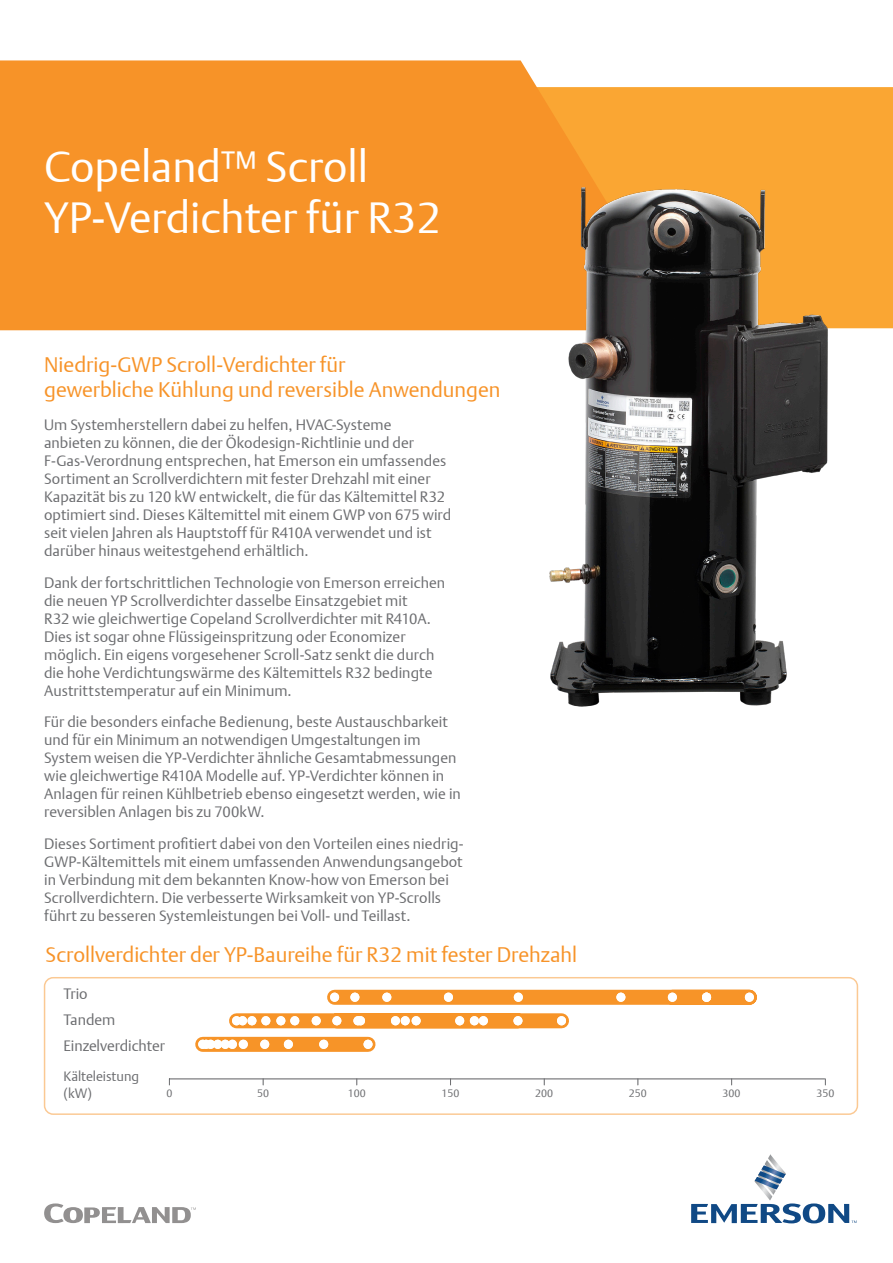
<style>
.page{position:relative;width:893px;height:1263px;background:#fff}
.page>*{position:absolute;margin:0;border:0;box-sizing:border-box;transform-origin:0 0}
.t1{font:43.5px/51px "DTL Argo T Light";color:#fff}
.t2{font:21px/25.2px "DTL Argo T Light";color:#f79328}
.t3{font:15px/18px "DTL Argo T Light";color:#6c6d70}
.t4{font:13.5px/16.2px "DTL Argo T Light";color:#6c6d70}
.t5{font:10.8px "DTL Argo T Light";color:#6c6d70}
</style>
<div class="page">
<div style="left:685px;top:87px;width:208px;height:66px;background:#faa633"></div>
<svg style="left:0;top:60px;width:685px;height:270px;background:#f7972f"></svg>
<img style="left:433px;top:153px;width:460px;height:554px">
<hr style="left:169px;top:1078px;width:656px;height:1px;background:#6d6e71">
<div style="left:203px;top:1037px;width:165px;height:15px;background:#f79428"></div>
<div style="left:198px;top:1040px;width:9px;height:9px;background:#fff;border-radius:50%"></div>
<div style="left:202px;top:1040px;width:9px;height:9px;background:#fff;border-radius:50%"></div>
<div style="left:206px;top:1040px;width:9px;height:9px;background:#fff;border-radius:50%"></div>
<div style="left:213px;top:1040px;width:9px;height:9px;background:#fff;border-radius:50%"></div>
<div style="left:221px;top:1040px;width:9px;height:9px;background:#fff;border-radius:50%"></div>
<div style="left:228px;top:1040px;width:9px;height:9px;background:#fff;border-radius:50%"></div>
<div style="left:239px;top:1040px;width:9px;height:9px;background:#fff;border-radius:50%"></div>
<div style="left:260px;top:1040px;width:9px;height:9px;background:#fff;border-radius:50%"></div>
<div style="left:284px;top:1040px;width:9px;height:9px;background:#fff;border-radius:50%"></div>
<div style="left:319px;top:1040px;width:9px;height:9px;background:#fff;border-radius:50%"></div>
<div style="left:364px;top:1040px;width:9px;height:9px;background:#fff;border-radius:50%"></div>
<div style="left:237px;top:1013px;width:324px;height:15px;background:#f79428"></div>
<div style="left:232px;top:1016px;width:9px;height:9px;background:#fff;border-radius:50%"></div>
<div style="left:238px;top:1016px;width:9px;height:9px;background:#fff;border-radius:50%"></div>
<div style="left:247px;top:1016px;width:9px;height:9px;background:#fff;border-radius:50%"></div>
<div style="left:261px;top:1016px;width:9px;height:9px;background:#fff;border-radius:50%"></div>
<div style="left:276px;top:1016px;width:9px;height:9px;background:#fff;border-radius:50%"></div>
<div style="left:290px;top:1016px;width:9px;height:9px;background:#fff;border-radius:50%"></div>
<div style="left:312px;top:1016px;width:9px;height:9px;background:#fff;border-radius:50%"></div>
<div style="left:353px;top:1016px;width:9px;height:9px;background:#fff;border-radius:50%"></div>
<div style="left:401px;top:1016px;width:9px;height:9px;background:#fff;border-radius:50%"></div>
<div style="left:470px;top:1016px;width:9px;height:9px;background:#fff;border-radius:50%"></div>
<div style="left:557px;top:1016px;width:9px;height:9px;background:#fff;border-radius:50%"></div>
<div style="left:332px;top:1016px;width:9px;height:9px;background:#fff;border-radius:50%"></div>
<div style="left:356px;top:1016px;width:9px;height:9px;background:#fff;border-radius:50%"></div>
<div style="left:391px;top:1016px;width:9px;height:9px;background:#fff;border-radius:50%"></div>
<div style="left:412px;top:1016px;width:9px;height:9px;background:#fff;border-radius:50%"></div>
<div style="left:455px;top:1016px;width:9px;height:9px;background:#fff;border-radius:50%"></div>
<div style="left:479px;top:1016px;width:9px;height:9px;background:#fff;border-radius:50%"></div>
<div style="left:513px;top:1016px;width:9px;height:9px;background:#fff;border-radius:50%"></div>
<div style="left:335px;top:990px;width:414px;height:15px;background:#f79428"></div>
<div style="left:330px;top:993px;width:9px;height:9px;background:#fff;border-radius:50%"></div>
<div style="left:350px;top:993px;width:9px;height:9px;background:#fff;border-radius:50%"></div>
<div style="left:382px;top:993px;width:9px;height:9px;background:#fff;border-radius:50%"></div>
<div style="left:444px;top:993px;width:9px;height:9px;background:#fff;border-radius:50%"></div>
<div style="left:514px;top:993px;width:9px;height:9px;background:#fff;border-radius:50%"></div>
<div style="left:616px;top:993px;width:9px;height:9px;background:#fff;border-radius:50%"></div>
<div style="left:745px;top:993px;width:9px;height:9px;background:#fff;border-radius:50%"></div>
<div style="left:702px;top:993px;width:9px;height:9px;background:#fff;border-radius:50%"></div>
<div style="left:668px;top:993px;width:9px;height:9px;background:#fff;border-radius:50%"></div>
<div style="left:44px;top:977px;width:814px;height:138px;border:2px solid #f79328;border-radius:9px"></div>
<svg style="left:691px;top:1154px;width:166px;height:69px"></svg>
<svg style="left:44px;top:1203px;width:152px;height:20px"></svg>
<p class="t1" style="left:44px;top:141px;width:398px">Copeland™ Scroll<br>YP-Verdichter für R32</p>
<p class="t2" style="left:44px;top:351px;width:458px">Niedrig-GWP Scroll-Verdichter für<br>gewerbliche Kühlung und reversible Anwendungen</p>
<p class="t3" style="left:44px;top:416px;width:409px">Um Systemherstellern dabei zu helfen, HVAC-Systeme anbieten zu können, die der Ökodesign-Richtlinie und der F-Gas-Verordnung entsprechen, hat Emerson ein umfassendes Sortiment an Scrollverdichtern mit fester Drehzahl mit einer Kapazität bis zu 120 kW entwickelt, die für das Kältemittel R32 optimiert sind. Dieses Kältemittel mit einem GWP von 675 wird seit vielen Jahren als Hauptstoff für R410A verwendet und ist darüber hinaus weitestgehend erhältlich.</p>
<p class="t3" style="left:44px;top:573px;width:403px">Dank der fortschrittlichen Technologie von Emerson erreichen die neuen YP Scrollverdichter dasselbe Einsatzgebiet mit<br>R32 wie gleichwertige Copeland Scrollverdichter mit R410A.<br>Dies ist sogar ohne Flüssigeinspritzung oder Economizer möglich. Ein eigens vorgesehener Scroll-Satz senkt die durch die hohe Verdichtungswärme des Kältemittels R32 bedingte Austrittstemperatur auf ein Minimum.</p>
<p class="t3" style="left:44px;top:713px;width:418px">Für die besonders einfache Bedienung, beste Austauschbarkeit und für ein Minimum an notwendigen Umgestaltungen im System weisen die YP-Verdichter ähnliche Gesamtabmessungen wie gleichwertige R410A Modelle auf. YP-Verdichter können in Anlagen für reinen Kühlbetrieb ebenso eingesetzt werden, wie in reversiblen Anlagen bis zu 700kW.</p>
<p class="t3" style="left:44px;top:834px;width:421px">Dieses Sortiment profitiert dabei von den Vorteilen eines niedrig-GWP-Kältemittels mit einem umfassenden Anwendungsangebot in Verbindung mit dem bekannten Know-how von Emerson bei Scrollverdichtern. Die verbesserte Wirksamkeit von YP-Scrolls führt zu besseren Systemleistungen bei Voll- und Teillast.</p>
<p class="t2" style="left:46px;top:941px;width:533px">Scrollverdichter der YP-Baureihe für R32 mit fester Drehzahl</p>
<p class="t3" style="left:64px;top:985px;width:26px">Trio</p>
<p class="t3" style="left:64px;top:1010px;width:53px">Tandem</p>
<p class="t3" style="left:64px;top:1036px;width:103px">Einzelverdichter</p>
<p class="t4" style="left:64px;top:1068px;width:77px">Kälteleistung (kW)</p>
<p class="t5" style="left:166px;top:1087px;width:7px">0</p>
<p class="t5" style="left:257px;top:1087px;width:13px">50</p>
<p class="t5" style="left:348px;top:1087px;width:19px">100</p>
<p class="t5" style="left:441px;top:1087px;width:19px">150</p>
<p class="t5" style="left:535px;top:1087px;width:19px">200</p>
<p class="t5" style="left:629px;top:1087px;width:19px">250</p>
<p class="t5" style="left:723px;top:1087px;width:19px">300</p>
<p class="t5" style="left:816px;top:1087px;width:19px">350</p>
</div>
